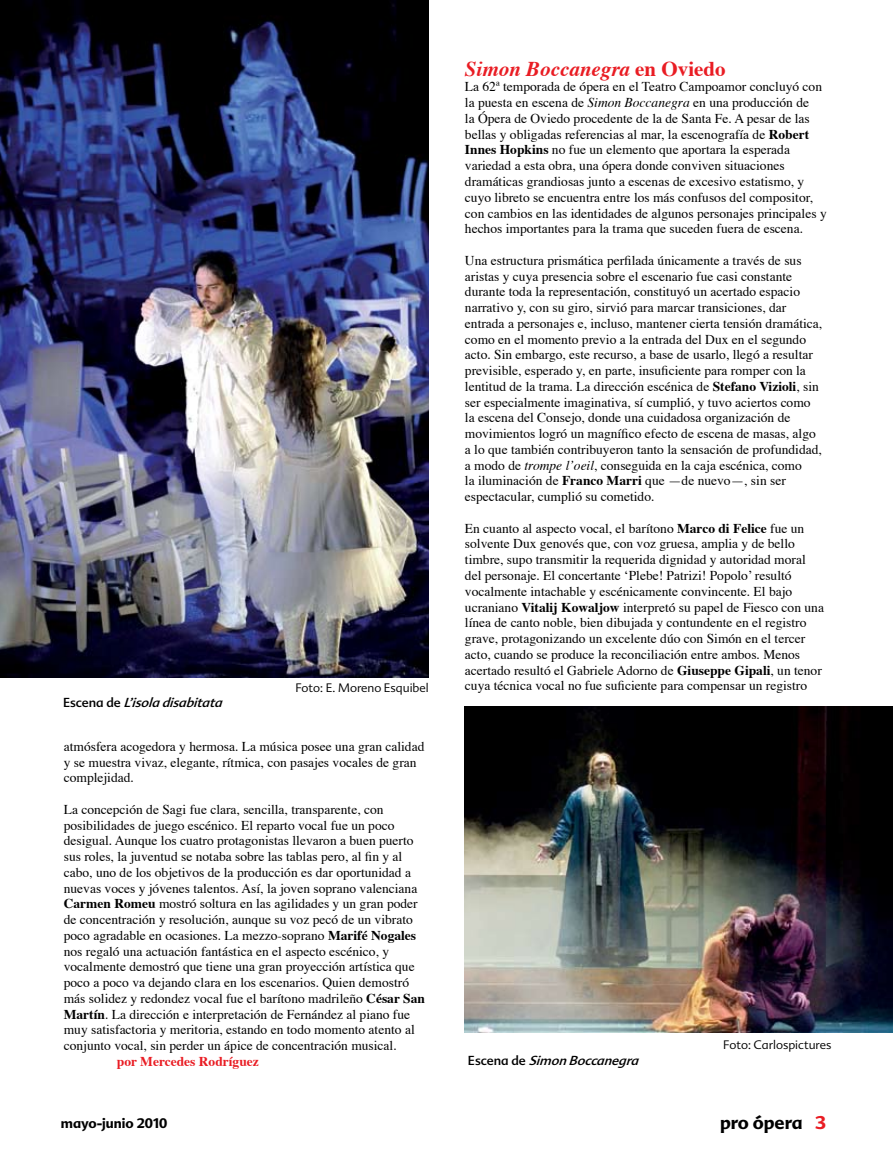
<style>
.page{position:relative;width:893px;height:1170px;background:#fff}
.page>*{position:absolute;margin:0;border:0;box-sizing:border-box;transform-origin:0 0}
.t1{font:italic 700 21px "Times";color:#e91c23}
.t2{font:700 18px "Advert";color:#000}
.t3{font:13.5px/15.8px "Times";color:#000}
.t4{font:700 13.5px "Times";color:#e91c23}
.t5{font:700 13.5px "Advert";color:#000}
.t6{font:italic 12.75px "Advert";color:#000}
.t7{font:300 12px "Advert";color:#000}
.s1{font-style:normal}
.s2{font-style:italic}
.s3{font-weight:700}
</style>
<div class="page">
<img style="left:0;top:0;width:429px;height:677px">
<img style="left:464px;top:706px;width:428px;height:326px">
<h1 class="t1" style="left:465px;top:49px;width:262px">Simon Boccanegra <span class="s1">en Oviedo</span></h1>
<p class="t3" style="left:465px;top:78px;width:363px">La 62ª temporada de ópera en el Teatro Campoamor concluyó con la puesta en escena de <span class="s2">Simon Boccanegra</span> en una producción de<br>la Ópera de Oviedo procedente de la de Santa Fe. A pesar de las bellas y obligadas referencias al mar, la escenografía de <span class="s3">Robert Innes Hopkins</span> no fue un elemento que aportara la esperada variedad a esta obra, una ópera donde conviven situaciones dramáticas grandiosas junto a escenas de excesivo estatismo, y cuyo libreto se encuentra entre los más confusos del compositor, con cambios en las identidades de algunos personajes principales y hechos importantes para la trama que suceden fuera de escena.</p>
<p class="t3" style="left:465px;top:251px;width:359px">Una estructura prismática perfilada únicamente a través de sus aristas y cuya presencia sobre el escenario fue casi constante durante toda la representación, constituyó un acertado espacio narrativo y, con su giro, sirvió para marcar transiciones, dar entrada a personajes e, incluso, mantener cierta tensión dramática, como en el momento previo a la entrada del Dux en el segundo acto. Sin embargo, este recurso, a base de usarlo, llegó a resultar previsible, esperado y, en parte, insuficiente para romper con la lentitud de la trama. La dirección escénica de <span class="s3">Stefano Vizioli</span>, sin ser especialmente imaginativa, sí cumplió, y tuvo aciertos como la escena del Consejo, donde una cuidadosa organización de movimientos logró un magnífico efecto de escena de masas, algo a lo que también contribuyeron tanto la sensación de profundidad, a modo de <span class="s2">trompe l’oeil</span>, conseguida en la caja escénica, como<br>la iluminación de <span class="s3">Franco Marri</span> que —de nuevo—, sin ser espectacular, cumplió su cometido.</p>
<p class="t3" style="left:465px;top:519px;width:361px">En cuanto al aspecto vocal, el barítono <span class="s3">Marco di Felice</span> fue un solvente Dux genovés que, con voz gruesa, amplia y de bello timbre, supo transmitir la requerida dignidad y autoridad moral del personaje. El concertante ‘Plebe! Patrizi! Popolo’ resultó vocalmente intachable y escénicamente convincente. El bajo ucraniano <span class="s3">Vitalij Kowaljow</span> interpretó su papel de Fiesco con una línea de canto noble, bien dibujada y contundente en el registro grave, protagonizando un excelente dúo con Simón en el tercer acto, cuando se produce la reconciliación entre ambos. Menos acertado resultó el Gabriele Adorno de <span class="s3">Giuseppe Gipali</span>, un tenor</p>
<p class="t7" style="left:295px;top:680px;width:135px">Foto: E. Moreno Esquibel</p>
<p class="t3" style="left:465px;top:676px;width:344px">cuya técnica vocal no fue suficiente para compensar un registro</p>
<p class="t6" style="left:63px;top:695px;width:165px"><span class="s1">E s c e n a d e</span> L’isoladisabitata</p>
<p class="t3" style="left:64px;top:737px;width:362px">atmósfera acogedora y hermosa. La música posee una gran calidad y se muestra vivaz, elegante, rítmica, con pasajes vocales de gran complejidad.</p>
<p class="t3" style="left:64px;top:800px;width:363px">La concepción de Sagi fue clara, sencilla, transparente, con posibilidades de juego escénico. El reparto vocal fue un poco desigual. Aunque los cuatro protagonistas llevaron a buen puerto sus roles, la juventud se notaba sobre las tablas pero, al fin y al cabo, uno de los objetivos de la producción es dar oportunidad a nuevas voces y jóvenes talentos. Así, la joven soprano valenciana <span class="s3">Carmen Romeu</span> mostró soltura en las agilidades y un gran poder de concentración y resolución, aunque su voz pecó de un vibrato poco agradable en ocasiones. La mezzo-soprano <span class="s3">Marifé Nogales </span>nos regaló una actuación fantástica en el aspecto escénico, y vocalmente demostró que tiene una gran proyección artística que poco a poco va dejando clara en los escenarios. Quien demostró más solidez y redondez vocal fue el barítono madrileño <span class="s3">César San Martín</span>. La dirección e interpretación de Fernández al piano fue muy satisfactoria y meritoria, estando en todo momento atento al conjunto vocal, sin perder un ápice de concentración musical.</p>
<p class="t4" style="left:117px;top:1048px;width:143px">por Mercedes Rodríguez</p>
<p class="t6" style="left:468px;top:1052px;width:176px"><span class="s1">E s c e n a d e</span> SimonBoccanegra</p>
<p class="t7" style="left:723px;top:1037px;width:110px">Foto: Carlospictures</p>
<p class="t5" style="left:61px;top:1114px;width:108px">mayo-junio 2010</p>
<h2 class="t2" style="left:720px;top:1111px;width:84px">pro ópera</h2>
</div>
